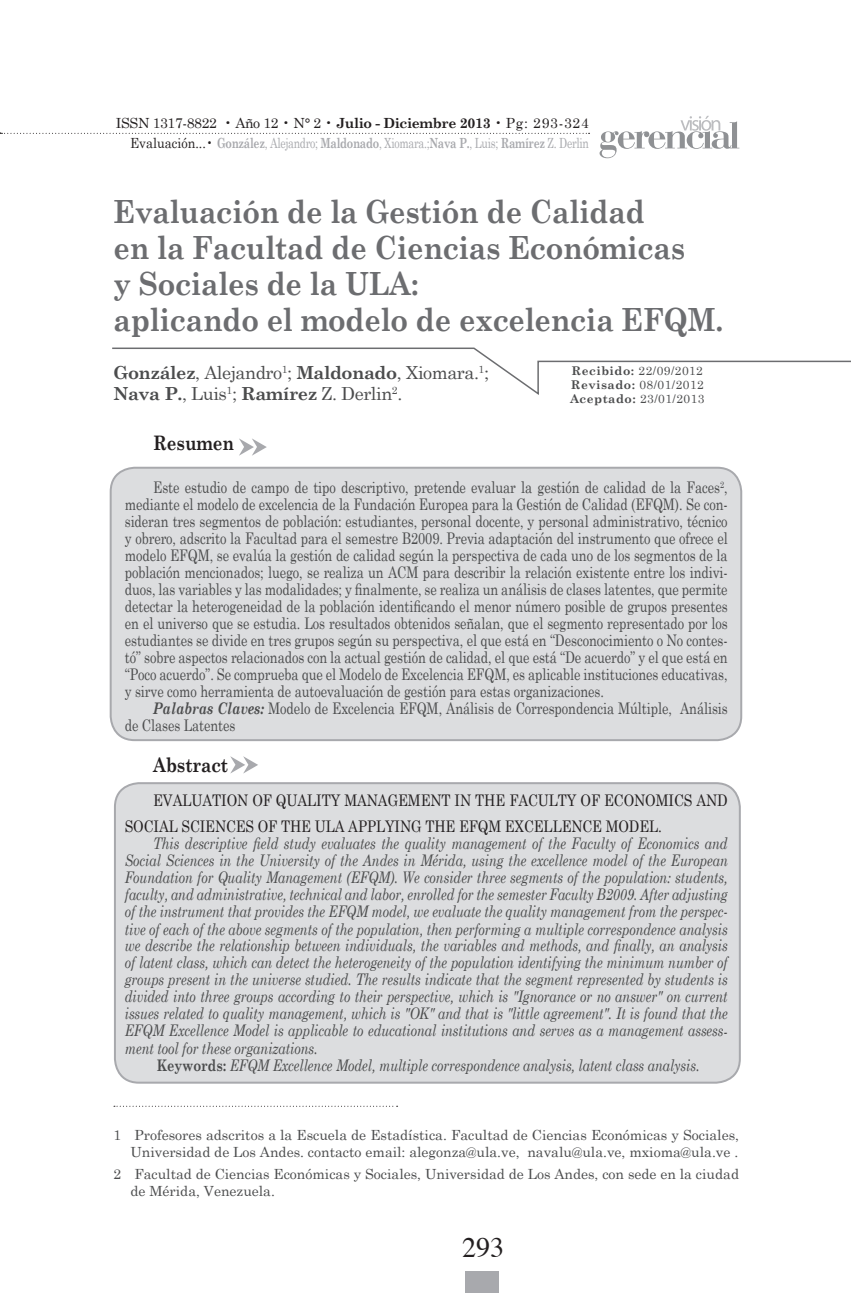
<style>
.page{position:relative;width:851px;height:1293px;background:#fff}
.page>*{position:absolute;margin:0;border:0;box-sizing:border-box;transform-origin:0 0}
.t1{font:700 32px/36px "Century Schoolbook";letter-spacing:-.01em;color:#6c6d70;scale:.9 1}
.t2{font:28px "Times";color:#231f20}
.t3{font:700 20px "Century Schoolbook";letter-spacing:-.005em;color:#231f20;scale:.85 1}
.t4{font:18px/21.6px "Century Schoolbook";letter-spacing:-.025em;color:#4b4c4d}
.t5{font:16px/17px "Century Schoolbook";letter-spacing:-.005em;color:#4b4c4d;text-align:justify;scale:.8 1}
.t6{font:italic 16px "Century Schoolbook";letter-spacing:-.005em;color:#4b4c4d;scale:.8 1}
.t7{font:16px "Century Schoolbook";letter-spacing:-.005em;color:#231f20;scale:.85 1}
.t8{font:14px/16.8px "Century Schoolbook";color:#4b4c4d;text-align:right}
.t9{font:14px/20px "Century Schoolbook";letter-spacing:-.025em;color:#231f20;text-align:right}
.t10{font:12px/14px "Century Schoolbook";letter-spacing:.04em;color:#4b4c4d}
.s1{font-weight:700}
.s2{font-weight:700;color:#a8a9ad}
.s3{color:#a8a9ad}
.s4{font-weight:700;font-style:italic}
.s5{font-weight:700;font-style:normal}
</style>
<div class="page">
<svg style="left:599px;top:116px;width:140px;height:42px"></svg>
<div style="left:465px;top:1271px;width:34px;height:22px;background:#a8a9ad"></div>
<svg style="left:0;top:133px;width:589px;height:1px"></svg>
<div style="left:111px;top:468px;width:630px;height:272px;background:#dcdddf;border-radius:24px"></div>
<div style="left:110px;top:467px;width:632px;height:274px;border:2px solid #a8a9ad;border-radius:24px"></div>
<div style="left:115px;top:783px;width:624px;height:299px;background:#dcdddf;border-radius:24px"></div>
<div style="left:114px;top:782px;width:626px;height:301px;border:2px solid #a8a9ad;border-radius:24px"></div>
<svg style="left:239px;top:438px;width:28px;height:18px"></svg>
<svg style="left:112px;top:347px;width:738px;height:48px"></svg>
<svg style="left:230px;top:756px;width:28px;height:17px"></svg>
<svg style="left:114px;top:1105px;width:283px;height:1px"></svg>
<p class="t9" style="left:116px;top:113px;width:474px">ISSN 1317-8822 • Año 12 • N° 2 • <span class="s1">Julio - Diciembre 2013</span> • Pg: 293-324<br>Evaluación...• <span class="s2">González</span><span class="s3">, Alejandro;</span> <span class="s2">Maldonado</span><span class="s3">, Xiomara.;</span><span class="s2">Nava P.</span><span class="s3">, Luis;</span> <span class="s2">Ramírez</span> <span class="s3">Z. Derlin</span></p>
<h1 class="t1" style="left:113px;top:193px;width:679px">Evaluación de la Gestión de Calidad<br>en la Facultad de Ciencias Económicas<br>y Sociales de la ULA:<br>aplicando el modelo de excelencia EFQM.</h1>
<p class="t4" style="left:113px;top:361px;width:377px"><span class="s1">González</span>, Alejandro<sup>1</sup>; <span class="s1">Maldonado</span>, Xiomara.<sup>1</sup>;<br><span class="s1">Nava P.</span>, Luis<sup>1</sup>; <span class="s1">Ramírez</span> Z. Derlin<sup>2</sup>.</p>
<p class="t3" style="left:153px;top:431px;width:97px">Resumen</p>
<p class="t5" style="left:125px;top:479px;width:755px;text-indent:28px">Este estudio de campo de tipo descriptivo, pretende evaluar la gestión de calidad de la Faces<sup>2</sup>, mediante el modelo de excelencia de la Fundación Europea para la Gestión de Calidad (EFQM). Se con&shy;sideran tres segmentos de población: estudiantes, personal docente, y personal administrativo, técnico y obrero, adscrito la Facultad para el semestre B2009. Previa adaptación del instrumento que ofrece el modelo EFQM, se evalúa la gestión de calidad según la perspectiva de cada uno de los segmentos de la población mencionados; luego, se realiza un ACM para describir la relación existente entre los indivi&shy;duos, las variables y las modalidades; y finalmente, se realiza un análisis de clases latentes, que permite detectar la heterogeneidad de la población identificando el menor número posible de grupos presentes en el universo que se estudia. Los resultados obtenidos señalan, que el segmento representado por los estudiantes se divide en tres grupos según su perspectiva, el que está en “Desconocimiento o No contes&shy;tó” sobre aspectos relacionados con la actual gestión de calidad, el que está “De acuerdo” y el que está en “Poco acuerdo”. Se comprueba que el Modelo de Excelencia EFQM, es aplicable instituciones educativas, y sirve como herramienta de autoevaluación de gestión para estas organizaciones.</p>
<p class="t5" style="left:125px;top:700px;width:755px;text-indent:28px"><span class="s4">Palabras Claves:</span> Modelo de Excelencia EFQM, Análisis de Correspondencia Múltiple, Análisis de Clases Latentes</p>
<p class="t3" style="left:153px;top:753px;width:90px">Abstract</p>
<p class="t7" style="left:153px;top:790px;width:24px">Evaluation</p>
<p class="t7" style="left:252px;top:790px;width:52px">of Quality</p>
<p class="t7" style="left:344px;top:790px;width:29px">Management</p>
<p class="t7" style="left:454px;top:790px;width:37px">in the</p>
<p class="t7" style="left:509px;top:790px;width:24px">Faculty</p>
<p class="t7" style="left:580px;top:790px;width:52px">of Economics</p>
<p class="t7" style="left:696px;top:790px;width:14px">and</p>
<p class="t7" style="left:125px;top:816px;width:22px">Social</p>
<p class="t7" style="left:181px;top:816px;width:22px">Sciences</p>
<p class="t7" style="left:258px;top:816px;width:40px">of the</p>
<p class="t7" style="left:315px;top:816px;width:52px">ULA applying</p>
<p class="t7" style="left:425px;top:816px;width:13px">the</p>
<p class="t7" style="left:459px;top:816px;width:67px">EFQM excellence</p>
<p class="t7" style="left:605px;top:816px;width:14px">mode</p>
<p class="t7" style="left:649px;top:816px;width:17px">L.</p>
<p class="t6" style="left:153px;top:834px;width:719px">This descriptive field study evaluates the quality management of the Faculty of Economics and</p>
<p class="t6" style="left:125px;top:851px;width:755px">Social Sciences in the University of the Andes in Mérida, using the excellence model of the European</p>
<p class="t6" style="left:125px;top:868px;width:755px">Foundation for Quality Management (EFQM). We consider three segments of the population: students,</p>
<p class="t6" style="left:125px;top:885px;width:755px">faculty, and administrative, technical and labor, enrolled for the semester Faculty B2009. After adjusting</p>
<p class="t6" style="left:125px;top:902px;width:755px">of the instrument that provides the EFQM model, we evaluate the quality management from the perspec-</p>
<p class="t6" style="left:125px;top:919px;width:755px">tive of each of the above segments of the population, then performing a multiple correspondence analysis</p>
<p class="t6" style="left:125px;top:936px;width:755px">we describe the relationship between individuals, the variables and methods, and finally, an analysis</p>
<p class="t6" style="left:125px;top:953px;width:755px">of latent class, which can detect the heterogeneity of the population identifying the minimum number of</p>
<p class="t6" style="left:125px;top:970px;width:755px">groups present in the universe studied. The results indicate that the segment represented by students is</p>
<p class="t6" style="left:125px;top:987px;width:755px">divided into three groups according to their perspective, which is "Ignorance or no answer" on current</p>
<p class="t6" style="left:125px;top:1004px;width:755px">issues related to quality management, which is "OK" and that is "little agreement". It is found that the</p>
<p class="t6" style="left:125px;top:1021px;width:755px">EFQM Excellence Model is applicable to educational institutions and serves as a management assess-</p>
<p class="t6" style="left:125px;top:1038px;width:242px">ment tool for these organizations.</p>
<p class="t6" style="left:157px;top:1055px;width:680px"><span class="s5">Keywords:</span> EFQM Excellence Model, multiple correspondence analysis, latent class analysis.</p>
<p class="t10" style="left:570px;top:363px;width:136px"><span class="s1">Recibido:</span> 22/09/2012<br><span class="s1">Revisado:</span> 08/01/2012<br><span class="s1">Aceptado:</span> 23/01/2013</p>
<p class="t8" style="left:113px;top:1126px;width:627px">1 Profesores adscritos a la Escuela de Estadística. Facultad de Ciencias Económicas y Sociales,<br>Universidad de Los Andes. contacto email: alegonza@ula.ve, navalu@ula.ve, mxioma@ula.ve .</p>
<p class="t8" style="left:130px;top:1165px;width:610px;text-align:left;text-indent:-17px">2 Facultad de Ciencias Económicas y Sociales, Universidad de Los Andes, con sede en la ciudad de Mérida, Venezuela.</p>
<h2 class="t2" style="left:462px;top:1221px;width:43px">293</h2>
</div>
